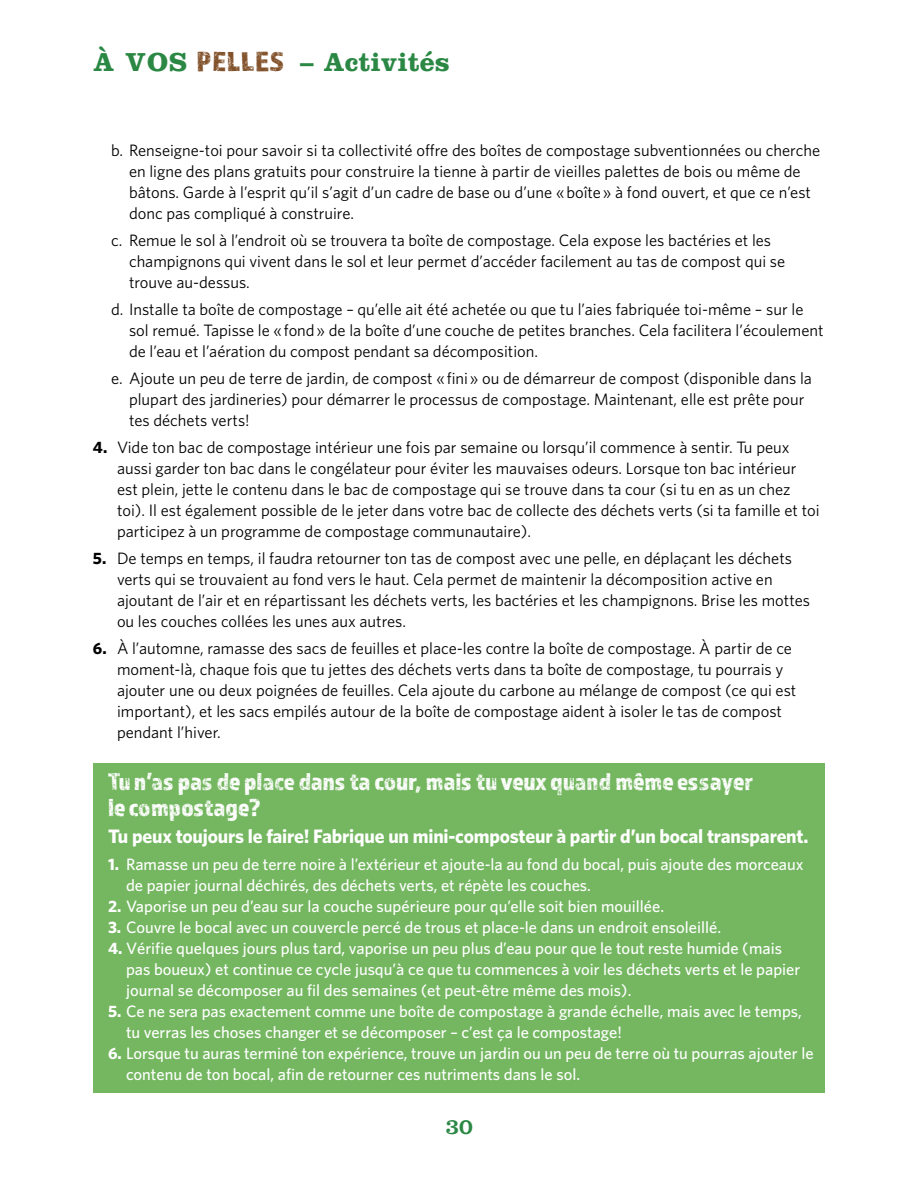
<style>
.page{position:relative;width:918px;height:1188px;background:#fff}
.page>*{position:absolute;margin:0;border:0;box-sizing:border-box;transform-origin:0 0}
.t1{font:700 27px "Clarendon";color:#2b8844}
.t2{font:25.5px/25.5px "Almaq Rough";color:#fff}
.t3{font:22.5px "Clarendon";color:#2b8844}
.t4{font:700 19.5px "Whitney";letter-spacing:-.01em;color:#fff}
.t5{font:16.5px/21px "Whitney";color:#000}
.t6{font:500 16.5px/21px "Whitney";color:#fff}
.s1{font-family:"Almaq Rough";font-weight:400;font-size:28.5px;color:#82522b}
.s2{font-weight:700}
</style>
<div class="page">
<div style="left:93px;top:763px;width:732px;height:68px;background:#74b760"></div>
<div style="left:93px;top:818px;width:732px;height:39px;background:#74b760"></div>
<div style="left:93px;top:847px;width:732px;height:57px;background:#74b760"></div>
<div style="left:93px;top:889px;width:732px;height:36px;background:#74b760"></div>
<div style="left:93px;top:910px;width:732px;height:36px;background:#74b760"></div>
<div style="left:93px;top:931px;width:732px;height:78px;background:#74b760"></div>
<div style="left:93px;top:994px;width:732px;height:57px;background:#74b760"></div>
<div style="left:93px;top:1036px;width:732px;height:57px;background:#74b760"></div>
<h1 class="t1" style="left:94px;top:46px;width:358px">À VOS <span class="s1">PELLES</span> – Activités</h1>
<p class="t5" style="left:129px;top:139px;width:693px;text-indent:-18px">b. Renseigne-toi pour savoir si ta collectivité offre des boîtes de compostage subventionnées ou cherche en ligne des plans gratuits pour construire la tienne à partir de vieilles palettes de bois ou même de bâtons. Garde à l’esprit qu’il s’agit d’un cadre de base ou d’une « boîte » à fond ouvert, et que ce n’est donc pas compliqué à construire.</p>
<p class="t5" style="left:129px;top:229px;width:658px;text-indent:-18px">c. Remue le sol à l’endroit où se trouvera ta boîte de compostage. Cela expose les bactéries et les champignons qui vivent dans le sol et leur permet d’accéder facilement au tas de compost qui se trouve au-dessus.</p>
<p class="t5" style="left:129px;top:298px;width:696px;text-indent:-18px">d. Installe ta boîte de compostage – qu’elle ait été achetée ou que tu l’aies fabriquée toi-même – sur le sol remué. Tapisse le « fond » de la boîte d’une couche de petites branches. Cela facilitera l’écoulement de l’eau et l’aération du compost pendant sa décomposition.</p>
<p class="t5" style="left:129px;top:367px;width:685px;text-indent:-18px">e. Ajoute un peu de terre de jardin, de compost « fini » ou de démarreur de compost (disponible dans la plupart des jardineries) pour démarrer le processus de compostage. Maintenant, elle est prête pour tes déchets verts!</p>
<p class="t5" style="left:117px;top:436px;width:704px;text-indent:-24px"><span class="s2">4.</span> Vide ton bac de compostage intérieur une fois par semaine ou lorsqu’il commence à sentir. Tu peux aussi garder ton bac dans le congélateur pour éviter les mauvaises odeurs. Lorsque ton bac intérieur est plein, jette le contenu dans le bac de compostage qui se trouve dans ta cour (si tu en as un chez toi). Il est également possible de le jeter dans votre bac de collecte des déchets verts (si ta famille et toi participez à un programme de compostage communautaire).</p>
<p class="t5" style="left:117px;top:547px;width:695px;text-indent:-24px"><span class="s2">5.</span> De temps en temps, il faudra retourner ton tas de compost avec une pelle, en déplaçant les déchets verts qui se trouvaient au fond vers le haut. Cela permet de maintenir la décomposition active en ajoutant de l’air et en répartissant les déchets verts, les bactéries et les champignons. Brise les mottes ou les couches collées les unes aux autres.</p>
<p class="t5" style="left:117px;top:637px;width:681px;text-indent:-24px"><span class="s2">6.</span> À l’automne, ramasse des sacs de feuilles et place-les contre la boîte de compostage. À partir de ce moment-là, chaque fois que tu jettes des déchets verts dans ta boîte de compostage, tu pourrais y ajouter une ou deux poignées de feuilles. Cela ajoute du carbone au mélange de compost (ce qui est important), et les sacs empilés autour de la boîte de compostage aident à isoler le tas de compost pendant l’hiver.</p>
<h2 class="t2" style="left:108px;top:768px;width:647px">Tu n’as pas de place dans ta cour, mais tu veux quand même essayer le compostage?</h2>
<p class="t4" style="left:108px;top:824px;width:702px">Tu peux toujours le faire! Fabrique un mini-composteur à partir d’un bocal transparent.</p>
<p class="t6" style="left:126px;top:853px;width:679px;text-indent:-18px"><span class="s2">1.</span> Ramasse un peu de terre noire à l’extérieur et ajoute-la au fond du bocal, puis ajoute des morceaux de papier journal déchirés, des déchets verts, et répète les couches.</p>
<p class="t6" style="left:108px;top:895px;width:558px"><span class="s2">2.</span> Vaporise un peu d’eau sur la couche supérieure pour qu’elle soit bien mouillée.</p>
<p class="t6" style="left:108px;top:916px;width:615px"><span class="s2">3.</span> Couvre le bocal avec un couvercle percé de trous et place-le dans un endroit ensoleillé.</p>
<p class="t6" style="left:126px;top:937px;width:676px;text-indent:-18px"><span class="s2">4.</span> Vérifie quelques jours plus tard, vaporise un peu plus d’eau pour que le tout reste humide (mais pas boueux) et continue ce cycle jusqu’à ce que tu commences à voir les déchets verts et le papier journal se décomposer au fil des semaines (et peut-être même des mois).</p>
<p class="t6" style="left:126px;top:1000px;width:677px;text-indent:-18px"><span class="s2">5.</span> Ce ne sera pas exactement comme une boîte de compostage à grande échelle, mais avec le temps, tu verras les choses changer et se décomposer – c’est ça le compostage!</p>
<p class="t6" style="left:126px;top:1042px;width:689px;text-indent:-18px"><span class="s2">6.</span> Lorsque tu auras terminé ton expérience, trouve un jardin ou un peu de terre où tu pourras ajouter le contenu de ton bocal, afin de retourner ces nutriments dans le sol.</p>
<h3 class="t3" style="left:446px;top:1113px;width:29px">30</h3>
</div>
